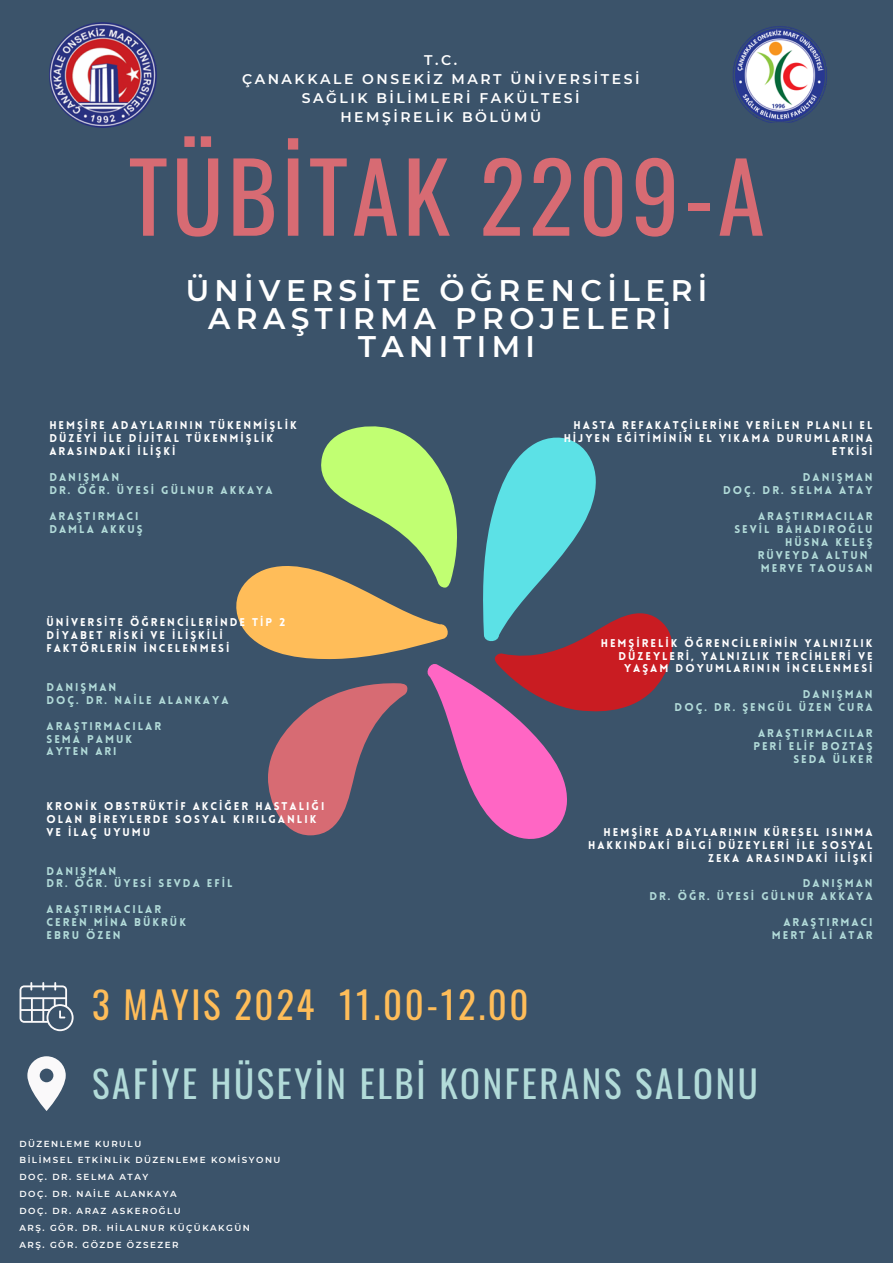
<style>
.page{position:relative;width:893px;height:1263px;background:#3b536a}
.page>*{position:absolute;margin:0;border:0;box-sizing:border-box;transform-origin:0 0}
.t1{font:95.4px "Oswald";letter-spacing:.04em;color:#d76b73}
.t2{font:36.9px "Oswald";letter-spacing:.07em;color:#b2dbd9}
.t3{font:36.9px "Oswald";letter-spacing:.07em;color:#ffbd59}
.t4{font:600 29.78px/28.1px "Montserrat";letter-spacing:.18em;color:#fff;text-align:center}
.t5{font:600 14.02px/19.1px "Montserrat";letter-spacing:.18em;color:#fff;text-align:center}
.t6{font:900 11.02px/12.9px "Lovelo";letter-spacing:.18em;color:#fff;text-align:right}
.t7{font:900 11.02px/12.9px "Lovelo";letter-spacing:.18em;color:#b2dbd9}
.t8{font:600 8.77px/16.9px "Montserrat";letter-spacing:.17em;color:#fff}
</style>
<div class="page">
<img style="left:49px;top:22px;width:108px;height:106px">
<img style="left:733px;top:26px;width:94px;height:96px">
<svg style="left:27px;top:1056px;width:39px;height:55px"></svg>
<svg style="left:20px;top:982px;width:54px;height:49px"></svg>
<svg style="left:236px;top:426px;width:437px;height:413px"></svg>
<h1 class="t5" style="left:242px;top:51px;width:399px">T.C.<br>ÇANAKKALE ONSEKİZ MART ÜNİVERSİTESİ<br>SAĞLIK BİLİMLERİ FAKÜLTESİ<br>HEMŞİRELİK BÖLÜMÜ</h1>
<h4 class="t1" style="left:128px;top:122px;width:637px">TÜBİTAK 2209-A</h4>
<h3 class="t4" style="left:186px;top:276px;width:523px">ÜNİVERSİTE ÖĞRENCİLERİ<br>ARAŞTIRMA PROJELERİ<br>TANITIMI</h3>
<p class="t6" style="left:49px;top:420px;width:249px;text-align:left">HEMŞİRE ADAYLARININ TÜKENMİŞLİK<br>DÜZEYİ İLE DİJİTAL TÜKENMİŞLİK<br>ARASINDAKİ İLİŞKİ</p>
<p class="t7" style="left:49px;top:472px;width:225px">DANIŞMAN<br>DR. ÖĞR. ÜYESİ GÜLNUR AKKAYA</p>
<p class="t7" style="left:49px;top:511px;width:95px">ARAŞTIRMACI<br>DAMLA AKKUŞ</p>
<p class="t6" style="left:47px;top:617px;width:240px;text-align:left">ÜNİVERSİTE ÖĞRENCİLERİNDE TİP 2<br>DİYABET RİSKİ VE İLİŞKİLİ<br>FAKTÖRLERİN İNCELENMESİ</p>
<p class="t7" style="left:47px;top:681px;width:183px">DANIŞMAN<br>DOÇ. DR. NAİLE ALANKAYA</p>
<p class="t7" style="left:47px;top:720px;width:116px">ARAŞTIRMACILAR<br>SEMA PAMUK<br>AYTEN ARI</p>
<p class="t6" style="left:47px;top:801px;width:279px;text-align:left">KRONİK OBSTRÜKTİF AKCİĞER HASTALIĞI<br>OLAN BİREYLERDE SOSYAL KIRILGANLIK<br>VE İLAÇ UYUMU</p>
<p class="t7" style="left:47px;top:865px;width:187px">DANIŞMAN<br>DR. ÖĞR. ÜYESİ SEVDA EFİL</p>
<p class="t7" style="left:47px;top:904px;width:141px">ARAŞTIRMACILAR<br>CEREN MİNA BÜKRÜK<br>EBRU ÖZEN</p>
<p class="t6" style="left:563px;top:420px;width:310px">HASTA REFAKATÇİLERİNE VERİLEN PLANLI EL<br>HİJYEN EĞİTİMİNİN EL YIKAMA DURUMLARINA<br>ETKİSİ</p>
<p class="t7" style="left:723px;top:472px;width:151px;text-align:right">DANIŞMAN<br>DOÇ. DR. SELMA ATAY</p>
<p class="t7" style="left:758px;top:511px;width:116px">ARAŞTIRMACILAR</p>
<p class="t7" style="left:734px;top:524px;width:140px">SEVİL BAHADIROĞLU</p>
<p class="t7" style="left:785px;top:537px;width:89px">HÜSNA KELEŞ</p>
<p class="t7" style="left:758px;top:549px;width:111px">RÜVEYDA ALTUN</p>
<p class="t7" style="left:761px;top:562px;width:113px">MERVE TAOUSAN</p>
<p class="t6" style="left:601px;top:637px;width:273px">HEMŞİRELİK ÖĞRENCİLERİNİN YALNIZLIK<br>DÜZEYLERİ, YALNIZLIK TERCİHLERİ VE<br>YAŞAM DOYUMLARININ İNCELENMESİ</p>
<p class="t7" style="left:674px;top:689px;width:199px;text-align:right">DANIŞMAN<br>DOÇ. DR. ŞENGÜL ÜZEN CURA</p>
<p class="t7" style="left:753px;top:728px;width:121px;text-align:right">ARAŞTIRMACILAR<br>PERİ ELİF BOZTAŞ<br>SEDA ÜLKER</p>
<p class="t6" style="left:588px;top:826px;width:286px">HEMŞİRE ADAYLARININ KÜRESEL ISINMA<br>HAKKINDAKİ BİLGİ DÜZEYLERİ İLE SOSYAL<br>ZEKA ARASINDAKİ İLİŞKİ</p>
<p class="t7" style="left:649px;top:878px;width:225px;text-align:right">DANIŞMAN<br>DR. ÖĞR. ÜYESİ GÜLNUR AKKAYA</p>
<p class="t7" style="left:772px;top:917px;width:102px;text-align:right">ARAŞTIRMACI<br>MERT ALİ ATAR</p>
<h2 class="t3" style="left:92px;top:976px;width:438px">3 MAYIS 2024 11.00-12.00</h2>
<h2 class="t2" style="left:92px;top:1055px;width:667px">SAFİYE HÜSEYİN ELBİ KONFERANS SALONU</h2>
<p class="t8" style="left:20px;top:1135px;width:262px">DÜZENLEME KURULU<br>BİLİMSEL ETKİNLİK DÜZENLEME KOMİSYONU<br>DOÇ. DR. SELMA ATAY<br>DOÇ. DR. NAİLE ALANKAYA<br>DOÇ. DR. ARAZ ASKEROĞLU<br>ARŞ. GÖR. DR. HİLALNUR KÜÇÜKAKGÜN<br>ARŞ. GÖR. GÖZDE ÖZSEZER</p>
</div>
